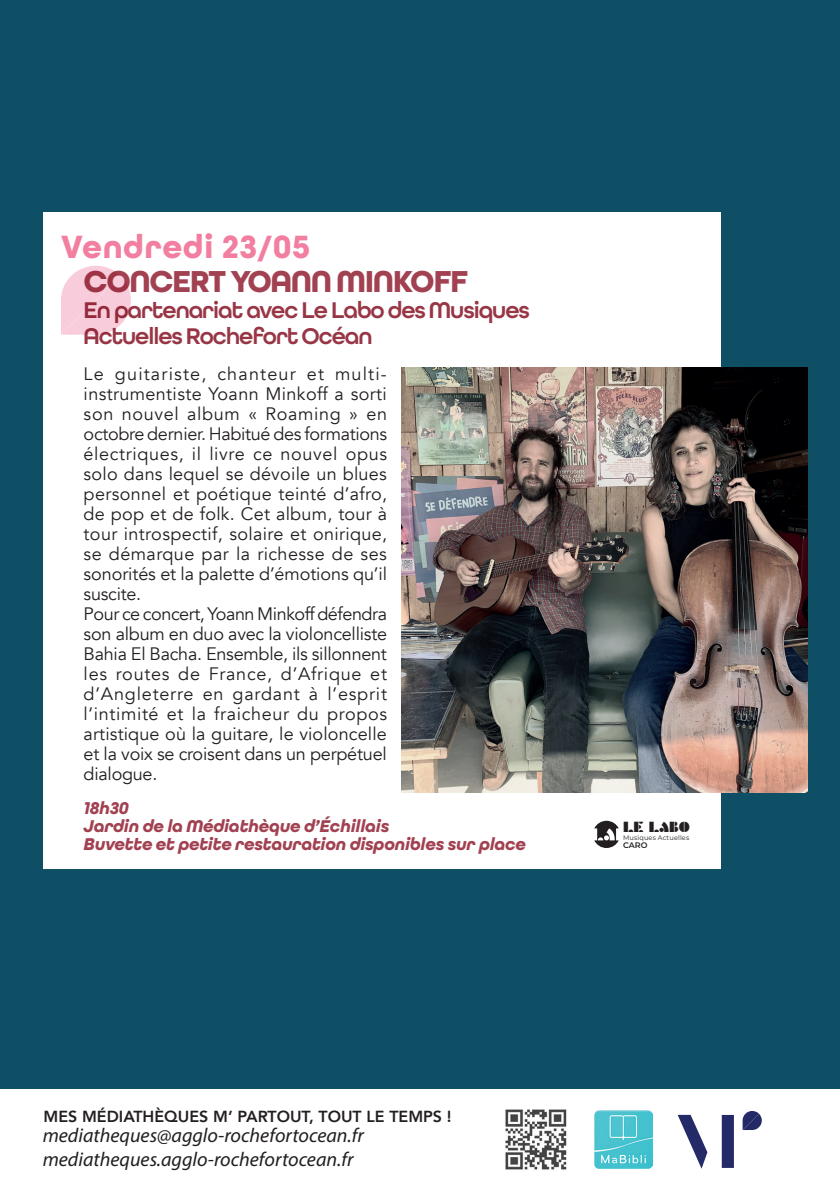
<style>
.page{position:relative;width:840px;height:1191px;background:#fff}
.page>*{position:absolute;margin:0;border:0;box-sizing:border-box;transform-origin:0 0}
.t1{font:700 34px "All Round Gothic";letter-spacing:.015em;color:#f27ea0}
.t2{font:700 32px "All Round Gothic";letter-spacing:-.045em;color:#a14151}
.t3{font:600 24px/26px "All Round Gothic";letter-spacing:-.045em;color:#983646}
.t4{font:italic 20px/24px "Myriad Pro";color:#231f20}
.t5{font:18px/20px "Avenir";letter-spacing:.015em;color:#231f20}
.t6{font:italic 700 18px/18px "All Round Gothic";letter-spacing:-.015em;color:#a14151}
.t7{font:800 16px "Avenir";color:#231f20}
.t8{font:14.6px "HFF Hunts Deco";color:#231f20}
.t9{font:600 8px "Montserrat";color:#231f20}
.t10{font:6.6px "Montserrat";letter-spacing:.02em;color:#231f20}
</style>
<div class="page">
<div style="left:0;top:0;width:839px;height:1089px;background:#0f4f65"></div>
<div style="left:44px;top:213px;width:677px;height:656px;background:#fff"></div>
<img style="left:505px;top:1109px;width:62px;height:61px">
<img style="left:594px;top:1111px;width:58px;height:57px">
<svg style="left:61px;top:266px;width:70px;height:69px"></svg>
<svg style="left:677px;top:1114px;width:56px;height:54px"></svg>
<svg style="left:742px;top:1111px;width:19px;height:19px"></svg>
<img style="left:401px;top:367px;width:405px;height:425px">
<svg style="left:594px;top:820px;width:24px;height:28px"></svg>
<h1 class="t1" style="left:61px;top:226px;width:251px">Vendredi 23/05</h1>
<h2 class="t2" style="left:84px;top:262px;width:386px">CONCERT YOANN MINKOFF</h2>
<h3 class="t3" style="left:84px;top:297px;width:447px">En partenariat avec Le Labo des Musiques<br>Actuelles Rochefort Océan</h3>
<p class="t5" style="left:84px;top:364px;width:305px">Le guitariste, chanteur et multi&shy;instrumentiste Yoann Minkoff a sorti son nouvel album « Roaming » en octobre dernier. Habitué des formations électriques, il livre ce nouvel opus solo dans lequel se dévoile un blues personnel et poétique teinté d’afro, de pop et de folk. Cet album, tour à tour introspectif, solaire et onirique, se démarque par la richesse de ses sonorités et la palette d’émotions qu’il suscite.<br>Pour ce concert, Yoann Minkoff défendra son album en duo avec la violoncelliste Bahia El Bacha. Ensemble, ils sillonnent les routes de France, d’Afrique et d’Angleterre en gardant à l’esprit l’intimité et la fraicheur du propos artistique où la guitare, le violoncelle et la voix se croisent dans un perpétuel dialogue.</p>
<p class="t6" style="left:84px;top:799px;width:443px">18h30<br>Jardin de la Médiathèque d’Échillais<br>Buvette et petite restauration disponibles sur place</p>
<p class="t8" style="left:623px;top:818px;width:68px">LE LABO</p>
<p class="t10" style="left:623px;top:833px;width:67px">Musiques Actuelles</p>
<p class="t9" style="left:623px;top:839px;width:26px">CARO</p>
<p class="t7" style="left:43px;top:1104px;width:409px">MES MÉDIATHÈQUES M’ PARTOUT, TOUT LE TEMPS !</p>
<p class="t4" style="left:43px;top:1123px;width:322px">mediatheques@agglo-rochefortocean.fr mediatheques.agglo-rochefortocean.fr</p>
</div>
